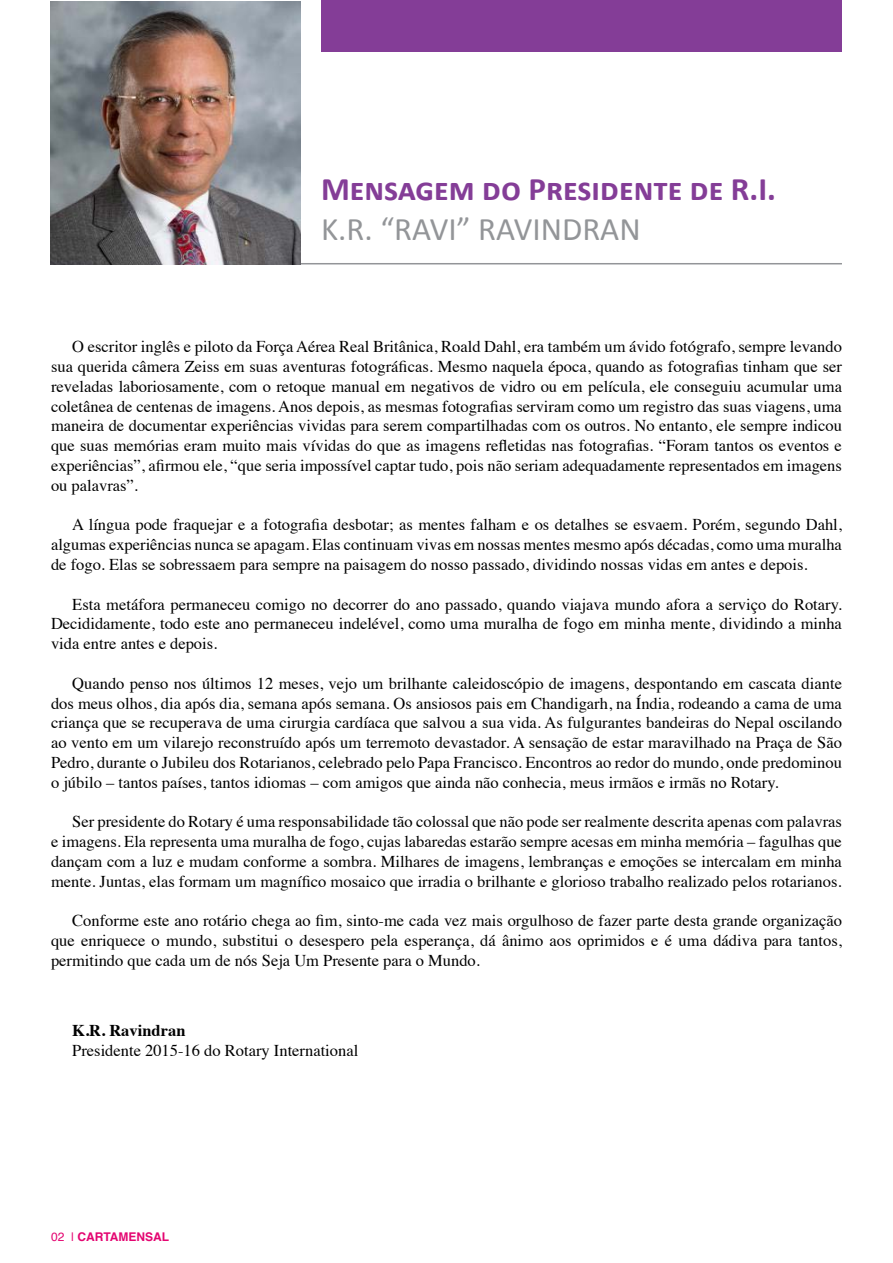
<style>
.page{position:relative;width:893px;height:1263px;background:#fff}
.page>*{position:absolute;margin:0;border:0;box-sizing:border-box;transform-origin:0 0}
.t1{font:700 33px "Calibri";color:#843d97}
.t2{font:33px "Calibri";color:#939598}
.t3{font:16.5px/19.8px "Times";color:#000;text-align:justify}
.t4{font:700 16.5px "Times";color:#000}
.t5{font:700 12px "Helvetica";color:#e40571}
.s1{font-weight:400}
</style>
<div class="page">
<hr style="left:51px;top:263px;width:791px;height:1px;background:#939598">
<div style="left:321px;top:0;width:521px;height:51px;background:#843d97"></div>
<img style="left:51px;top:2px;width:250px;height:262px">
<h1 class="t1" style="left:321px;top:168px;width:456px">Mensagem do Presidente de R.I.</h1>
<h1 class="t2" style="left:321px;top:208px;width:321px">K.R. “RAVI” RAVINDRAN</h1>
<p class="t3" style="left:51px;top:335px;width:792px;text-indent:21px">O escritor inglês e piloto da Força Aérea Real Britânica, Roald Dahl, era também um ávido fotógrafo, sempre levando sua querida câmera Zeiss em suas aventuras fotográficas. Mesmo naquela época, quando as fotografias tinham que ser reveladas laboriosamente, com o retoque manual em negativos de vidro ou em película, ele conseguiu acumular uma coletânea de centenas de imagens. Anos depois, as mesmas fotografias serviram como um registro das suas viagens, uma maneira de documentar experiências vividas para serem compartilhadas com os outros. No entanto, ele sempre indicou que suas memórias eram muito mais vívidas do que as imagens refletidas nas fotografias. “Foram tantos os eventos e experiências”, afirmou ele, “que seria impossível captar tudo, pois não seriam adequadamente representados em imagens ou palavras”.</p>
<p class="t3" style="left:51px;top:513px;width:792px;text-indent:21px">A língua pode fraquejar e a fotografia desbotar; as mentes falham e os detalhes se esvaem. Porém, segundo Dahl, algumas experiências nunca se apagam. Elas continuam vivas em nossas mentes mesmo após décadas, como uma muralha de fogo. Elas se sobressaem para sempre na paisagem do nosso passado, dividindo nossas vidas em antes e depois.</p>
<p class="t3" style="left:51px;top:593px;width:792px;text-indent:21px">Esta metáfora permaneceu comigo no decorrer do ano passado, quando viajava mundo afora a serviço do Rotary.<br>Decididamente, todo este ano permaneceu indelével, como uma muralha de fogo em minha mente, dividindo a minha vida entre antes e depois.</p>
<p class="t3" style="left:51px;top:672px;width:792px;text-indent:21px">Quando penso nos últimos 12 meses, vejo um brilhante caleidoscópio de imagens, despontando em cascata diante dos meus olhos, dia após dia, semana após semana. Os ansiosos pais em Chandigarh, na Índia, rodeando a cama de uma criança que se recuperava de uma cirurgia cardíaca que salvou a sua vida. As fulgurantes bandeiras do Nepal oscilando ao vento em um vilarejo reconstruído após um terremoto devastador. A sensação de estar maravilhado na Praça de São Pedro, durante o Jubileu dos Rotarianos, celebrado pelo Papa Francisco. Encontros ao redor do mundo, onde predominou o júbilo – tantos países, tantos idiomas – com amigos que ainda não conhecia, meus irmãos e irmãs no Rotary.</p>
<p class="t3" style="left:51px;top:810px;width:792px;text-indent:21px">Ser presidente do Rotary é uma responsabilidade tão colossal que não pode ser realmente descrita apenas com palavras e imagens. Ela representa uma muralha de fogo, cujas labaredas estarão sempre acesas em minha memória – fagulhas que dançam com a luz e mudam conforme a sombra. Milhares de imagens, lembranças e emoções se intercalam em minha mente. Juntas, elas formam um magnífico mosaico que irradia o brilhante e glorioso trabalho realizado pelos rotarianos.</p>
<p class="t3" style="left:51px;top:909px;width:792px;text-indent:21px">Conforme este ano rotário chega ao fim, sinto-me cada vez mais orgulhoso de fazer parte desta grande organização que enriquece o mundo, substitui o desespero pela esperança, dá ânimo aos oprimidos e é uma dádiva para tantos, permitindo que cada um de nós Seja Um Presente para o Mundo.</p>
<p class="t4" style="left:72px;top:1014px;width:115px">K.R. Ravindran</p>
<p class="t3" style="left:72px;top:1039px;width:287px">Presidente 2015-16 do Rotary International</p>
<p class="t5" style="left:51px;top:1227px;width:120px"><span class="s1">02 |</span> CARTAMENSAL</p>
</div>
